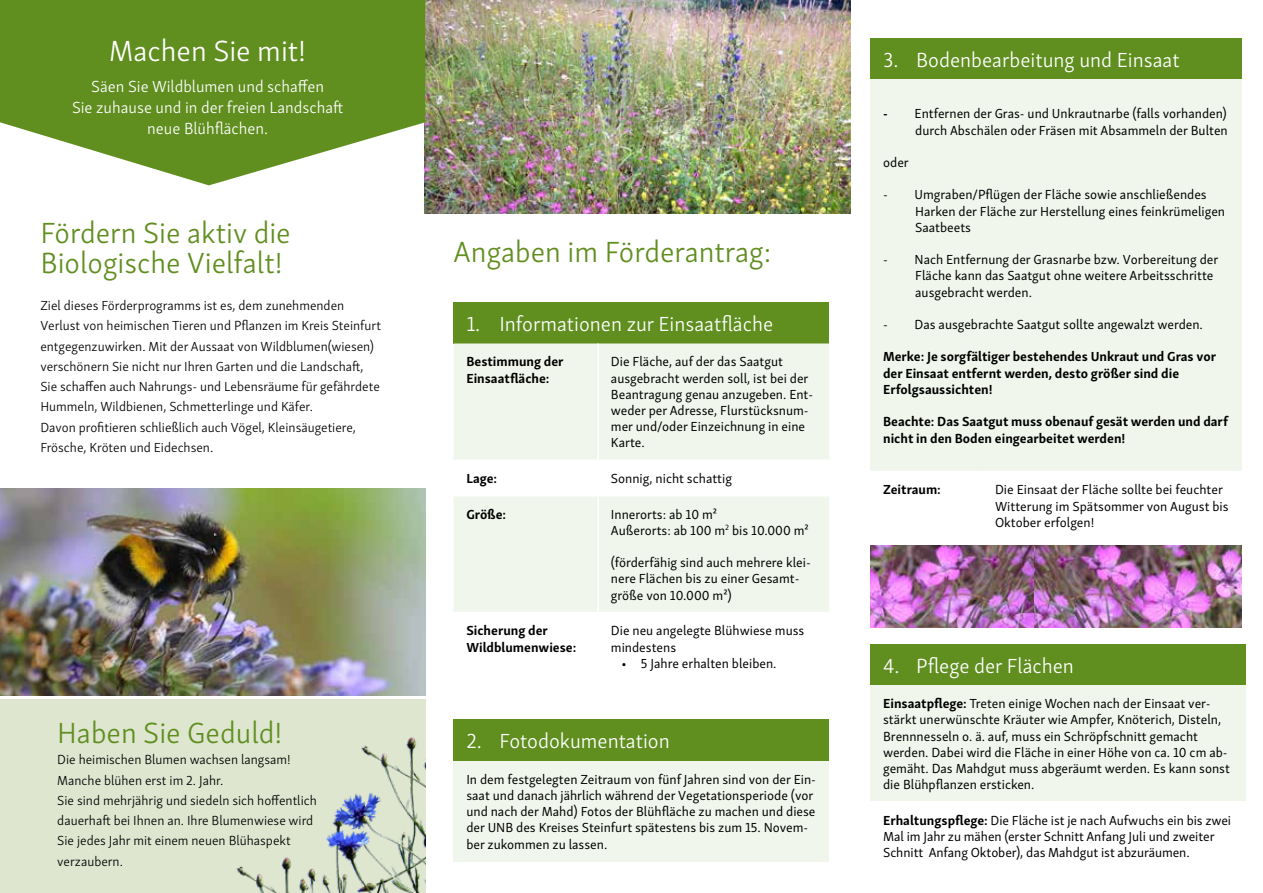
<style>
.page{position:relative;width:1263px;height:893px;background:#fff}
.page>*{position:absolute;margin:0;border:0;box-sizing:border-box;transform-origin:0 0}
.t1{font:300 30px/30px "Skolar Sans Latn";color:#608e1f}
.t2{font:300 30px "Skolar Sans Latn";color:#fff}
.t3{font:300 21px "Skolar Sans Latn";color:#fff}
.t4{font:300 16.5px/21px "Skolar Sans Latn";color:#fff;text-align:center}
.t5{font:13.5px/16.2px "Skolar Sans Latn";color:#000}
.t6{font:300 13.5px/20.2px "Skolar Sans Latn";color:#000}
.t7{font:700 13.5px/16.2px "Skolar Sans Latn";color:#000}
.s1{font-weight:700}
</style>
<div class="page">
<div style="left:0;top:699px;width:425px;height:194px;background:#dee6d0"></div>
<img style="left:425px;top:0;width:425px;height:213px">
<img style="left:0;top:488px;width:425px;height:208px">
<svg style="left:0;top:0;width:425px;height:185px;fill:#608e1f"></svg>
<div style="left:454px;top:302px;width:375px;height:41px;background:#608e1f"></div>
<svg style="left:454px;top:343px;width:375px;height:269px;background:#f1f6ed"></svg>
<hr style="left:597px;top:343px;width:2px;height:116px;background:#fff">
<hr style="left:454px;top:459px;width:144px;height:2px;background:#fff">
<hr style="left:598px;top:459px;width:231px;height:2px;background:#fff">
<hr style="left:597px;top:461px;width:2px;height:34px;background:#fff">
<hr style="left:454px;top:495px;width:144px;height:1px;background:#fff">
<hr style="left:598px;top:495px;width:231px;height:1px;background:#fff">
<hr style="left:597px;top:496px;width:2px;height:116px;background:#fff">
<div style="left:454px;top:720px;width:375px;height:41px;background:#608e1f"></div>
<div style="left:454px;top:761px;width:375px;height:100px;background:#f0f6eb"></div>
<div style="left:870px;top:38px;width:372px;height:41px;background:#608e1f"></div>
<div style="left:870px;top:79px;width:372px;height:392px;background:#f0f6eb"></div>
<div style="left:870px;top:644px;width:376px;height:41px;background:#608e1f"></div>
<div style="left:870px;top:685px;width:376px;height:117px;background:#f0f6eb"></div>
<hr style="left:870px;top:801px;width:376px;height:2px;background:#fff">
<img style="left:1033px;top:546px;width:209px;height:81px">
<img style="left:870px;top:546px;width:163px;height:81px">
<img style="left:322px;top:737px;width:103px;height:156px">
<img style="left:236px;top:857px;width:80px;height:36px">
<h1 class="t2" style="left:109px;top:28px;width:198px">Machen Sie mit!</h1>
<p class="t4" style="left:72px;top:75px;width:273px">Säen Sie Wildblumen und schaffen<br>Sie zuhause und in der freien Landschaft neue Blühflächen.</p>
<h1 class="t1" style="left:40px;top:215px;width:252px">Fördern Sie aktiv die<br>Biologische Vielfalt!</h1>
<p class="t6" style="left:40px;top:294px;width:342px">Ziel dieses Förderprogramms ist es, dem zunehmenden Verlust von heimischen Tieren und Pflanzen im Kreis Steinfurt entgegenzuwirken. Mit der Aussaat von Wildblumen(wiesen) verschönern Sie nicht nur Ihren Garten und die Landschaft, Sie schaffen auch Nahrungs- und Lebensräume für gefährdete Hummeln, Wildbienen, Schmetterlinge und Käfer.<br>Davon profitieren schließlich auch Vögel, Kleinsäugetiere, Frösche, Kröten und Eidechsen.</p>
<h1 class="t1" style="left:57px;top:716px;width:227px">Haben Sie Geduld!</h1>
<p class="t6" style="left:57px;top:749px;width:261px">Die heimischen Blumen wachsen langsam!<br>Manche blühen erst im 2. Jahr.<br>Sie sind mehrjährig und siedeln sich hoffentlich dauerhaft bei Ihnen an. Ihre Blumenwiese wird Sie jedes Jahr mit einem neuen Blühaspekt verzaubern.</p>
<h1 class="t1" style="left:454px;top:235px;width:319px">Angaben im Förderantrag:</h1>
<h2 class="t3" style="left:466px;top:308px;width:308px">1. Informationen zur Einsaatfläche</h2>
<p class="t7" style="left:466px;top:352px;width:99px">Bestimmung der<br>Einsaatfläche:</p>
<p class="t5" style="left:611px;top:353px;width:204px">Die Fläche, auf der das Saatgut ausgebracht werden soll, ist bei der<br>Beantragung genau anzugeben. Ent&shy;weder per Adresse, Flurstücksnum&shy;mer und/oder Einzeichnung in eine<br>Karte.</p>
<p class="t7" style="left:466px;top:469px;width:32px">Lage:</p>
<p class="t5" style="left:611px;top:469px;width:123px">Sonnig, nicht schattig</p>
<p class="t7" style="left:466px;top:505px;width:41px">Größe:</p>
<p class="t5" style="left:611px;top:505px;width:199px">Innerorts: ab 10 m²<br>Außerorts: ab 100 m<sup>2</sup> bis 10.000 m²</p>
<p class="t5" style="left:611px;top:553px;width:201px">(förderfähig sind auch mehrere klei&shy;nere Flächen bis zu einer Gesamt&shy;größe von 10.000 m²)</p>
<p class="t7" style="left:466px;top:621px;width:111px">Sicherung der<br>Wildblumenwiese:</p>
<p class="t5" style="left:611px;top:622px;width:195px">Die neu angelegte Blühwiese muss mindestens</p>
<p class="t5" style="left:621px;top:654px;width:157px">• 5 Jahre erhalten bleiben.</p>
<h2 class="t3" style="left:466px;top:725px;width:205px">2. Fotodokumentation</h2>
<p class="t5" style="left:466px;top:770px;width:351px">In dem festgelegten Zeitraum von fünf Jahren sind von der Ein&shy;saat und danach jährlich während der Vegetationsperiode (vor und nach der Mahd) Fotos der Blühfläche zu machen und diese der UNB des Kreises Steinfurt spätestens bis zum 15. Novem&shy;ber zukommen zu lassen.</p>
<h2 class="t3" style="left:883px;top:44px;width:298px">3. Bodenbearbeitung und Einsaat</h2>
<p class="t5" style="left:883px;top:105px;width:346px;text-align:right"><span class="s1">-</span> Entfernen der Gras- und Unkrautnarbe (falls vorhanden) durch Abschälen oder Fräsen mit Absammeln der Bulten</p>
<p class="t5" style="left:883px;top:153px;width:27px">oder</p>
<p class="t5" style="left:915px;top:186px;width:311px;text-indent:-32px">- Umgraben/Pflügen der Fläche sowie anschließendes<br>Harken der Fläche zur Herstellung eines feinkrümeligen<br>Saatbeets</p>
<p class="t5" style="left:915px;top:251px;width:305px;text-indent:-32px">- Nach Entfernung der Grasnarbe bzw. Vorbereitung der<br>Fläche kann das Saatgut ohne weitere Arbeitsschritte ausgebracht werden.</p>
<p class="t5" style="left:883px;top:315px;width:321px">- Das ausgebrachte Saatgut sollte angewalzt werden.</p>
<p class="t7" style="left:883px;top:348px;width:334px">Merke: Je sorgfältiger bestehendes Unkraut und Gras vor der Einsaat entfernt werden, desto größer sind die<br>Erfolgsaussichten!</p>
<p class="t7" style="left:883px;top:412px;width:346px">Beachte: Das Saatgut muss obenauf gesät werden und darf nicht in den Boden eingearbeitet werden!</p>
<p class="t7" style="left:883px;top:480px;width:59px">Zeitraum:</p>
<p class="t5" style="left:995px;top:481px;width:235px">Die Einsaat der Fläche sollte bei feuchter<br>Witterung im Spätsommer von August bis<br>Oktober erfolgen!</p>
<h2 class="t3" style="left:883px;top:650px;width:192px">4. Pflege der Flächen</h2>
<p class="t5" style="left:883px;top:694px;width:348px"><span class="s1">Einsaatpflege:</span> Treten einige Wochen nach der Einsaat ver&shy;stärkt unerwünschte Kräuter wie Ampfer, Knöterich, Disteln, Brennnesseln o. ä. auf, muss ein Schröpfschnitt gemacht werden. Dabei wird die Fläche in einer Höhe von ca. 10 cm ab&shy;gemäht. Das Mahdgut muss abgeräumt werden. Es kann sonst die Blühpflanzen ersticken.</p>
<p class="t5" style="left:883px;top:811px;width:349px"><span class="s1">Erhaltungspflege:</span> Die Fläche ist je nach Aufwuchs ein bis zwei<br>Mal im Jahr zu mähen (erster Schnitt Anfang Juli und zweiter<br>Schnitt Anfang Oktober), das Mahdgut ist abzuräumen.</p>
</div>
